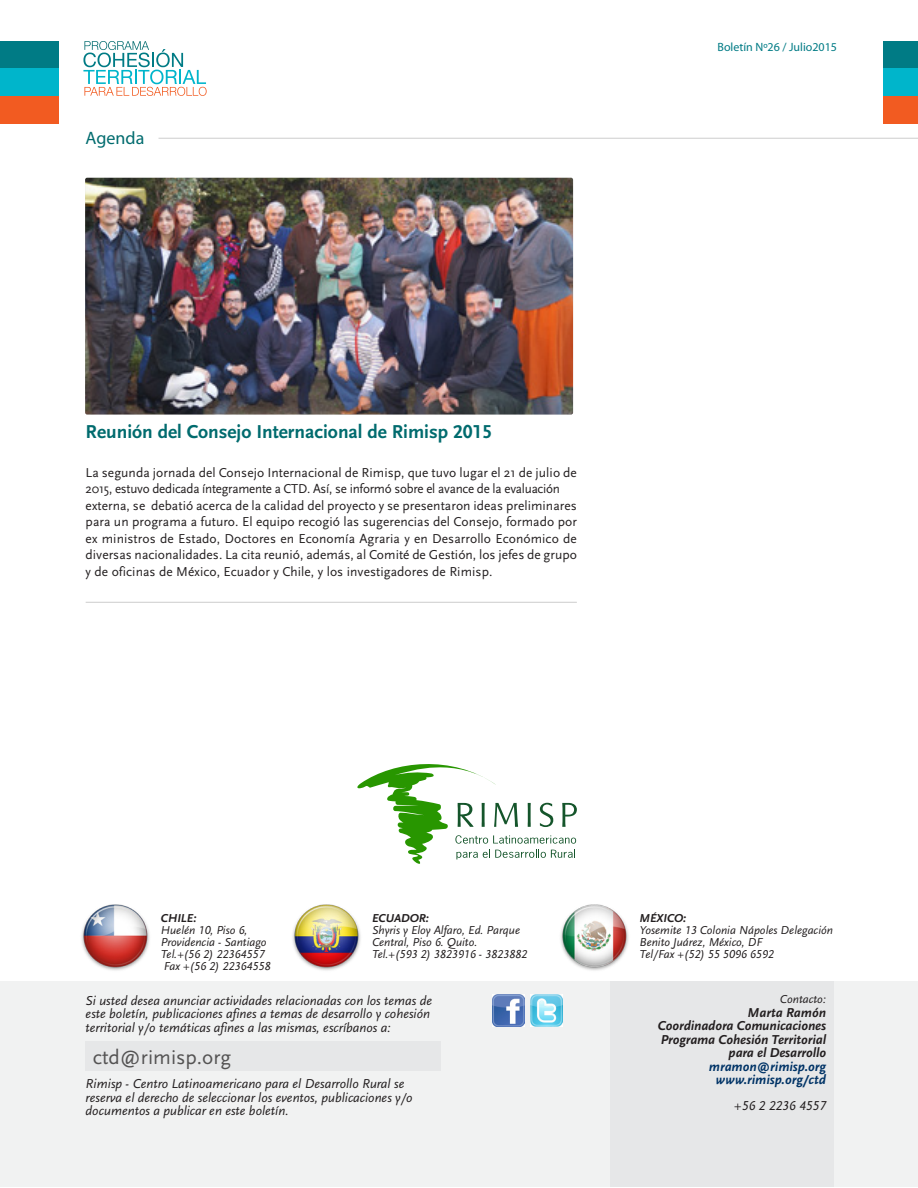
<style>
.page{position:relative;width:918px;height:1188px;background:#fff}
.page>*{position:absolute;margin:0;border:0;box-sizing:border-box;transform-origin:0 0}
.t1{font:21px "Scala Sans";color:#545353}
.t2{font:19.5px "Scala Sans Bold LF";color:#006b6e}
.t3{font:18px "Myriad Pro";color:#006b6e}
.t4{font:13.5px/16.5px "Scala Sans";letter-spacing:.005em;color:#231f20}
.t5{font:italic 13.5px/13.5px "Scala Sans";color:#231f20}
.t6{font:13.5px/13.5px "Scala Sans Bold LF Italic";letter-spacing:-.005em;color:#231f20;text-align:right}
.t7{font:13.5px/13.5px "Scala Sans Bold LF Italic";color:#036;text-align:center}
.t8{font:13.5px "Scala Sans Regular LF Italic";color:#231f20}
.t9{font:12px/12px "Scala Sans Regular LF Italic";color:#231f20}
.t10{font:12px "Myriad Pro";color:#007b85}
.t11{font:italic 700 12px "Scala Sans";color:#231f20}
</style>
<div class="page">
<div style="left:0;top:41px;width:59px;height:28px;background:#007b85"></div>
<div style="left:0;top:69px;width:59px;height:27px;background:#00b5cb"></div>
<div style="left:0;top:96px;width:59px;height:28px;background:#f25b21"></div>
<div style="left:883px;top:41px;width:35px;height:28px;background:#007b85"></div>
<div style="left:883px;top:69px;width:35px;height:27px;background:#00b5cb"></div>
<div style="left:883px;top:96px;width:35px;height:28px;background:#f25b21"></div>
<div style="left:1px;top:981px;width:917px;height:205px;background:#f1f2f2"></div>
<div style="left:610px;top:981px;width:224px;height:205px;background:#e6e7e8"></div>
<hr style="left:159px;top:138px;width:759px;height:1px;background:#cdcdcd">
<div style="left:86px;top:1041px;width:355px;height:30px;background:#e6e7e8"></div>
<img style="left:81px;top:904px;width:69px;height:67px">
<img style="left:292px;top:904px;width:69px;height:67px">
<img style="left:560px;top:904px;width:69px;height:67px">
<svg style="left:357px;top:764px;width:220px;height:100px"></svg>
<img style="left:493px;top:994px;width:32px;height:32px">
<img style="left:530px;top:994px;width:33px;height:33px">
<img style="left:85px;top:178px;width:488px;height:237px">
<hr style="left:86px;top:602px;width:491px;height:1px;background:#cdcdcd">
<svg style="left:83px;top:41px;width:124px;height:55px"></svg>
<h3 class="t3" style="left:86px;top:127px;width:60px">Agenda</h3>
<h2 class="t2" style="left:86px;top:421px;width:408px">Reunión del Consejo Internacional de Rimisp 2015</h2>
<p class="t4" style="left:86px;top:464px;width:493px">La segunda jornada del Consejo Internacional de Rimisp, que tuvo lugar el 21 de julio de 2015, estuvo dedicada íntegramente a CTD. Así, se informó sobre el avance de la evaluación externa, se debatió acerca de la calidad del proyecto y se presentaron ideas preliminares para un programa a futuro. El equipo recogió las sugerencias del Consejo, formado por ex ministros de Estado, Doctores en Economía Agraria y en Desarrollo Económico de diversas nacionalidades. La cita reunió, además, al Comité de Gestión, los jefes de grupo y de oficinas de México, Ecuador y Chile, y los investigadores de Rimisp.</p>
<p class="t10" style="left:717px;top:39px;width:121px">Boletín Nº26 / Julio2015</p>
<p class="t11" style="left:161px;top:911px;width:37px">CHILE:</p>
<p class="t9" style="left:161px;top:924px;width:111px">Huelén 10, Piso 6,<br>Providencia - Santiago<br>Tel.+(56 2) 22364557<br>Fax +(56 2) 22364558</p>
<p class="t11" style="left:372px;top:911px;width:58px">ECUADOR:</p>
<p class="t9" style="left:372px;top:924px;width:157px">Shyris y Eloy Alfaro, Ed. Parque<br>Central, Piso 6. Quito.<br>Tel.+(593 2) 3823916 - 3823882</p>
<p class="t5" style="left:86px;top:994px;width:348px">Si usted desea anunciar actividades relacionadas con los temas de este boletín, publicaciones afines a temas de desarrollo y cohesión territorial y/o temáticas afines a las mismas, escríbanos a:</p>
<h1 class="t1" style="left:93px;top:1046px;width:140px">ctd@rimisp.org</h1>
<p class="t5" style="left:86px;top:1077px;width:329px">Rimisp - Centro Latinoamericano para el Desarrollo Rural se reserva el derecho de seleccionar los eventos, publicaciones y/o documentos a publicar en este boletín.</p>
<p class="t11" style="left:640px;top:911px;width:48px">MÉXICO:</p>
<p class="t9" style="left:640px;top:924px;width:195px">Yosemite 13 Colonia Nápoles Delegación<br>Benito Juárez, México, DF<br>Tel/Fax +(52) 55 5096 6592</p>
<p class="t9" style="left:780px;top:994px;width:48px">Contacto:</p>
<p class="t6" style="left:658px;top:1006px;width:170px">Marta Ramón<br>Coordinadora Comunicaciones<br>Programa Cohesión Territorial para el Desarrollo</p>
<p class="t7" style="left:709px;top:1060px;width:119px">mramon@rimisp.org www.rimisp.org/ctd</p>
<p class="t8" style="left:734px;top:1098px;width:93px">+56 2 2236 4557</p>
</div>
